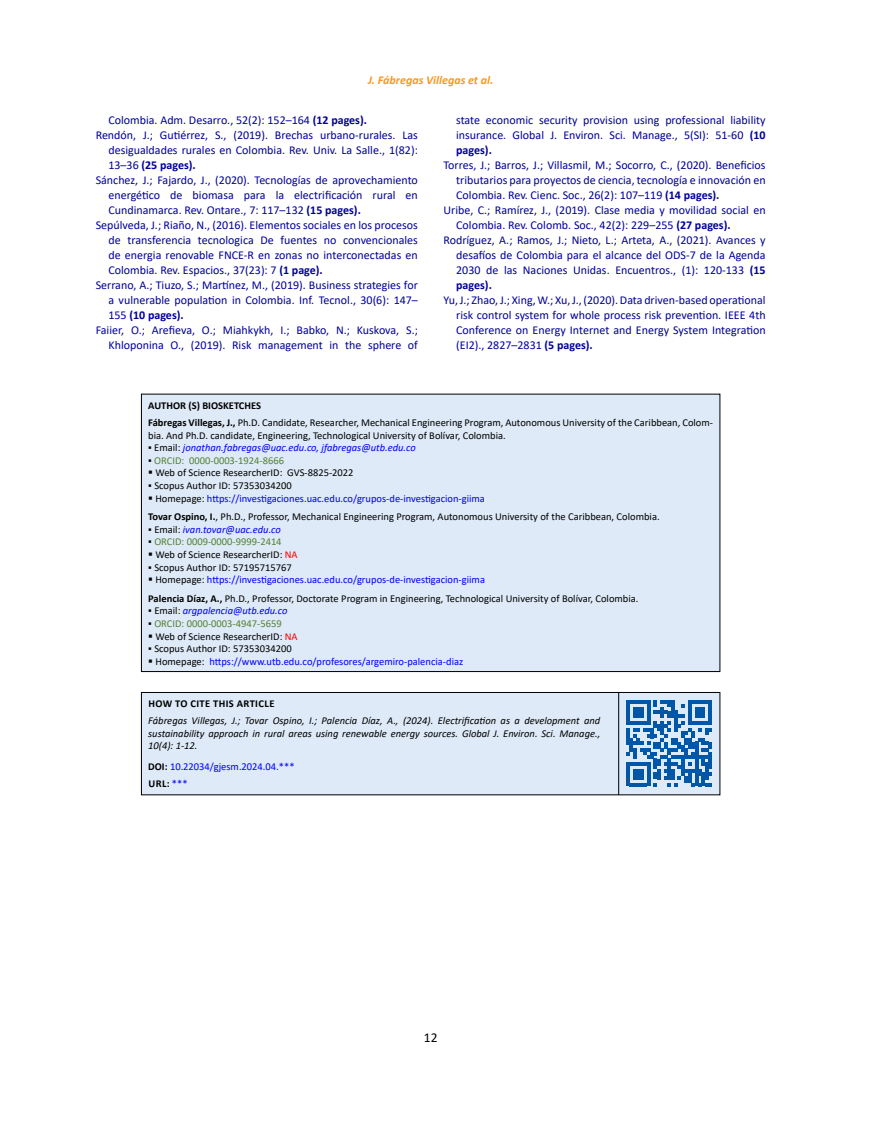
<style>
.page{position:relative;width:872px;height:1127px;background:#fff}
.page>*{position:absolute;margin:0;border:0;box-sizing:border-box;transform-origin:0 0}
.t1{font:13.5px "Calibri";color:#000}
.t2{font:12px/15px "Calibri";color:#009;text-align:justify}
.t3{font:700 12px "Calibri";color:#009}
.t4{font:italic 700 12px "Calibri";color:#f8991d}
.t5{font:10.5px/18.6px "Calibri";color:#000}
.t6{font:italic 10.5px/12.6px "Calibri";color:#000;text-align:justify}
.t7{font:italic 10.5px "Calibri";color:#00f}
.t8{font:10.5px/17.1px "Calibri";color:#00f}
.t9{font:10.5px "Calibri";color:#538135}
.t10{font:700 10.5px "Calibri";letter-spacing:.04em;color:#000}
.s1{font-weight:700}
.s2{font-weight:400}
.s3{font-style:normal;color:#000}
.s4{color:#000}
.s5{color:#00f}
.s6{color:#f00}
.s7{font-weight:700;color:#000}
</style>
<div class="page">
<div style="left:141px;top:394px;width:579px;height:277px;background:#deeaf7"></div>
<div style="left:141px;top:394px;width:579px;height:278px;border:1px solid #000"></div>
<div style="left:141px;top:692px;width:579px;height:103px;background:#deeaf7"></div>
<div style="left:141px;top:692px;width:579px;height:103px;border:1px solid #000"></div>
<hr style="left:618px;top:692px;width:1px;height:103px;background:#000">
<svg style="left:626px;top:700px;width:86px;height:86px"></svg>
<p class="t4" style="left:368px;top:72px;width:127px">J. Fábregas Villegas et al.</p>
<p class="t2" style="left:108px;top:112px;width:260px">Colombia. Adm. Desarro., 52(2): 152–164 <span class="s1">(12 pages).</span></p>
<p class="t2" style="left:96px;top:127px;width:324px">Rendón, J.; Gutiérrez, S., (2019). Brechas urbano-rurales. Las</p>
<p class="t2" style="left:108px;top:142px;width:311px">desigualdades rurales en Colombia. Rev. Univ. La Salle., 1(82):</p>
<p class="t3" style="left:108px;top:156px;width:89px"><span class="s2">13–36</span> (25 pages).</p>
<p class="t2" style="left:96px;top:172px;width:324px">Sánchez, J.; Fajardo, J., (2020). Tecnologías de aprovechamiento</p>
<p class="t2" style="left:108px;top:187px;width:311px">energético de biomasa para la electrificación rural en</p>
<p class="t2" style="left:108px;top:202px;width:254px">Cundinamarca. Rev. Ontare., 7: 117–132 <span class="s1">(15 pages).</span></p>
<p class="t2" style="left:96px;top:217px;width:324px">Sepúlveda, J.; Riaño, N., (2016). Elementos sociales en los procesos</p>
<p class="t2" style="left:108px;top:232px;width:311px">de transferencia tecnologica De fuentes no convencionales</p>
<p class="t2" style="left:108px;top:247px;width:311px">de energia renovable FNCE-R en zonas no interconectadas en</p>
<p class="t2" style="left:108px;top:262px;width:216px">Colombia. Rev. Espacios., 37(23): 7 <span class="s1">(1 page).</span></p>
<p class="t2" style="left:96px;top:277px;width:324px">Serrano, A.; Tiuzo, S.; Martínez, M., (2019). Business strategies for</p>
<p class="t2" style="left:108px;top:292px;width:311px">a vulnerable population in Colombia. Inf. Tecnol., 30(6): 147–</p>
<p class="t3" style="left:108px;top:306px;width:77px"><span class="s2">155</span> (10 pages).</p>
<p class="t2" style="left:96px;top:322px;width:324px">Faiier, O.; Arefieva, O.; Miahkykh, I.; Babko, N.; Kuskova, S.;</p>
<p class="t2" style="left:108px;top:337px;width:311px">Khloponina O., (2019). Risk management in the sphere of</p>
<p class="t2" style="left:456px;top:112px;width:311px">state economic security provision using professional liability insurance. Global J. Environ. Sci. Manage., 5(SI): 51-60 <span class="s1">(10 pages).</span></p>
<p class="t2" style="left:443px;top:157px;width:324px">Torres, J.; Barros, J.; Villasmil, M.; Socorro, C., (2020). Beneficios</p>
<p class="t2" style="left:456px;top:172px;width:311px">tributarios para proyectos de ciencia, tecnología e innovación en</p>
<p class="t2" style="left:456px;top:187px;width:265px">Colombia. Rev. Cienc. Soc., 26(2): 107–119 <span class="s1">(14 pages).</span></p>
<p class="t2" style="left:443px;top:202px;width:324px">Uribe, C.; Ramírez, J., (2019). Clase media y movilidad social en</p>
<p class="t2" style="left:456px;top:217px;width:276px">Colombia. Rev. Colomb. Soc., 42(2): 229–255 <span class="s1">(27 pages).</span></p>
<p class="t2" style="left:443px;top:232px;width:324px">Rodríguez, A.; Ramos, J.; Nieto, L.; Arteta, A., (2021). Avances y</p>
<p class="t2" style="left:456px;top:247px;width:311px">desafíos de Colombia para el alcance del ODS-7 de la Agenda</p>
<p class="t2" style="left:456px;top:262px;width:311px">2030 de las Naciones Unidas. Encuentros., (1): 120-133 <span class="s1">(15</span></p>
<p class="t3" style="left:456px;top:276px;width:37px">pages).</p>
<p class="t2" style="left:456px;top:292px;width:311px;text-indent:-13px">Yu, J.; Zhao, J.; Xing, W.; Xu, J., (2020). Data driven-based operational risk control system for whole process risk prevention. IEEE 4th Conference on Energy Internet and Energy System Integration (EI2)., 2827–2831 <span class="s1">(5 pages).</span></p>
<p class="t5" style="left:148px;top:396px;width:566px;line-height:17.1px"><span class="s1">AUTHOR (S) BIOSKETCHES<br>Fábregas Villegas, J.,</span> Ph.D. Candidate, Researcher, Mechanical Engineering Program, Autonomous University of the Caribbean, Colom-</p>
<p class="t5" style="left:148px;top:425px;width:359px">bia. And Ph.D. candidate, Engineering, Technological University of Bolívar, Colombia.</p>
<p class="t7" style="left:148px;top:440px;width:269px"><span class="s3">▪ Email:</span> jonathan.fabregas@uac.edu.co, jfabregas@utb.edu.co</p>
<p class="t9" style="left:148px;top:453px;width:137px"><span class="s4">▪</span> ORCID: 0000-0003-1924-8666</p>
<p class="t5" style="left:148px;top:463px;width:207px">▪ Web of Science ResearcherID: GVS-8825-2022</p>
<p class="t5" style="left:148px;top:476px;width:145px">▪ Scopus Author ID: 57353034200</p>
<p class="t5" style="left:148px;top:488px;width:513px">▪ Homepage: <span class="s5">https://investigaciones.uac.edu.co/grupos-de-investigacion-giima<br></span><span class="s1">Tovar Ospino, I.</span>, Ph.D., Professor, Mechanical Engineering Program, Autonomous University of the Caribbean, Colombia.</p>
<p class="t7" style="left:148px;top:522px;width:134px"><span class="s3">▪ Email:</span> ivan.tovar@uac.edu.co</p>
<p class="t9" style="left:148px;top:534px;width:135px"><span class="s4">▪</span> ORCID: 0009-0000-9999-2414</p>
<p class="t5" style="left:148px;top:545px;width:151px">▪ Web of Science ResearcherID: <span class="s6">NA</span></p>
<p class="t5" style="left:148px;top:557px;width:145px">▪ Scopus Author ID: 57195715767</p>
<p class="t5" style="left:148px;top:570px;width:492px">▪ Homepage: <span class="s5">https://investigaciones.uac.edu.co/grupos-de-investigacion-giima<br></span><span class="s1">Palencia Díaz, A.,</span> Ph.D., Professor, Doctorate Program in Engineering, Technological University of Bolívar, Colombia.</p>
<p class="t7" style="left:148px;top:603px;width:141px"><span class="s3">▪ Email:</span> argpalencia@utb.edu.co</p>
<p class="t9" style="left:148px;top:616px;width:135px"><span class="s4">▪</span> ORCID: 0000-0003-4947-5659</p>
<p class="t5" style="left:148px;top:626px;width:151px">▪ Web of Science ResearcherID: <span class="s6">NA</span></p>
<p class="t5" style="left:148px;top:639px;width:145px">▪ Scopus Author ID: 57353034200</p>
<p class="t8" style="left:148px;top:652px;width:316px"><span class="s4">▪ Homepage:</span> https://www.utb.edu.co/profesores/argemiro-palencia-diaz</p>
<p class="t10" style="left:148px;top:696px;width:127px">HOW TO CITE THIS ARTICLE</p>
<p class="t6" style="left:148px;top:714px;width:453px">Fábregas Villegas, J.; Tovar Ospino, I.; Palencia Díaz, A., (2024). Electrification as a development and sustainability approach in rural areas using renewable energy sources. Global J. Environ. Sci. Manage., 10(4): 1-12.</p>
<p class="t8" style="left:148px;top:757px;width:148px"><span class="s7">DOI:</span> 10.22034/gjesm.2024.04.***<br><span class="s7">URL:</span> ***</p>
<p class="t1" style="left:424px;top:1028px;width:15px">12</p>
</div>
